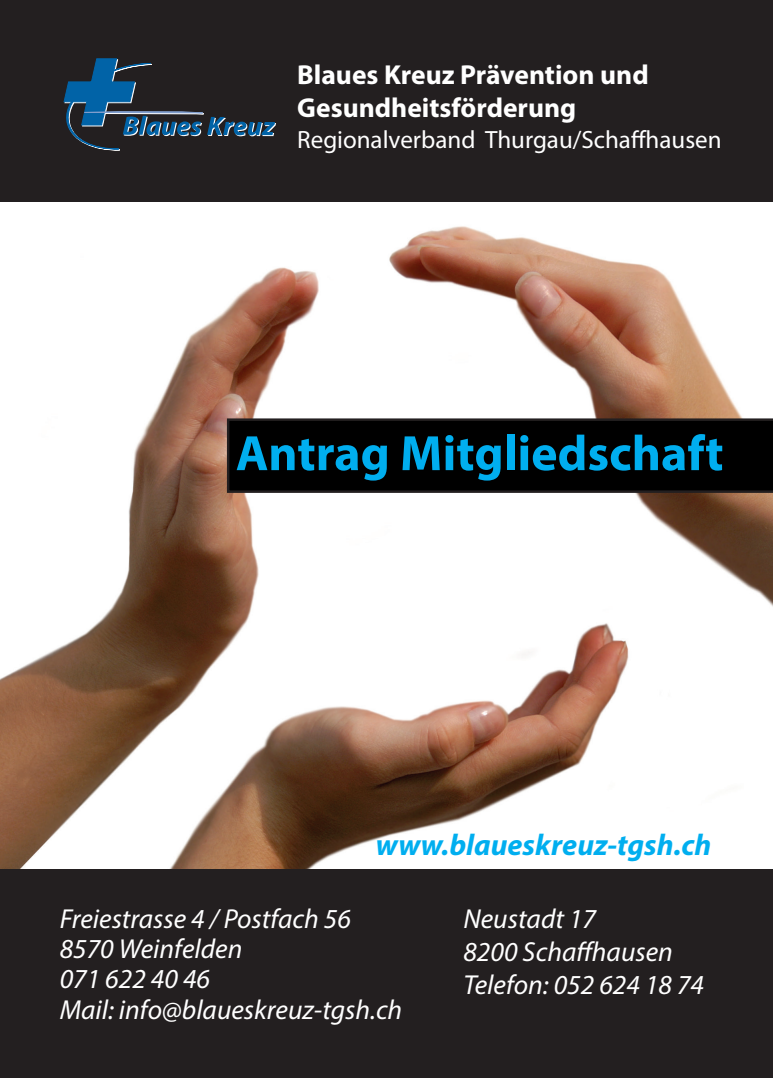
<style>
.page{position:relative;width:773px;height:1078px;background:#fff}
.page>*{position:absolute;margin:0;border:0;box-sizing:border-box;transform-origin:0 0}
.t1{font:700 50px "Myriad Pro";color:#00aeef}
.t2{font:italic 700 30px "Myriad Pro";color:#00aeef}
.t3{font:italic 27.5px/30px "Myriad Pro";color:#fff}
.t4{font:700 27.5px/33px "Myriad Pro";color:#fff}
.t5{font:25px "Myriad Pro";color:#fff}
</style>
<div class="page">
<div style="left:0;top:0;width:772px;height:1077px;background:#231f20"></div>
<img style="left:0;top:202px;width:772px;height:666px">
<svg style="left:227px;top:418px;width:545px;height:75px;background:#040303"></svg>
<svg style="left:62px;top:58px;width:214px;height:93px;background:#253543"></svg>
<p class="t4" style="left:297px;top:58px;width:353px">Blaues Kreuz Prävention und<br>Gesundheitsförderung</p>
<p class="t5" style="left:297px;top:124px;width:426px">Regionalverband Thurgau/Schaffhausen</p>
<h1 class="t1" style="left:236px;top:420px;width:489px">Antrag Mitgliedschaft</h1>
<p class="t2" style="left:376px;top:825px;width:337px">www.blaueskreuz-tgsh.ch</p>
<p class="t3" style="left:60px;top:903px;width:344px">Freiestrasse 4 / Postfach 56<br>8570 Weinfelden<br>071 622 40 46<br>Mail: info@blaueskreuz-tgsh.ch</p>
<p class="t3" style="left:463px;top:902px;width:242px;line-height:33px">Neustadt 17<br>8200 Schaffhausen<br>Telefon: 052 624 18 74</p>
</div>
